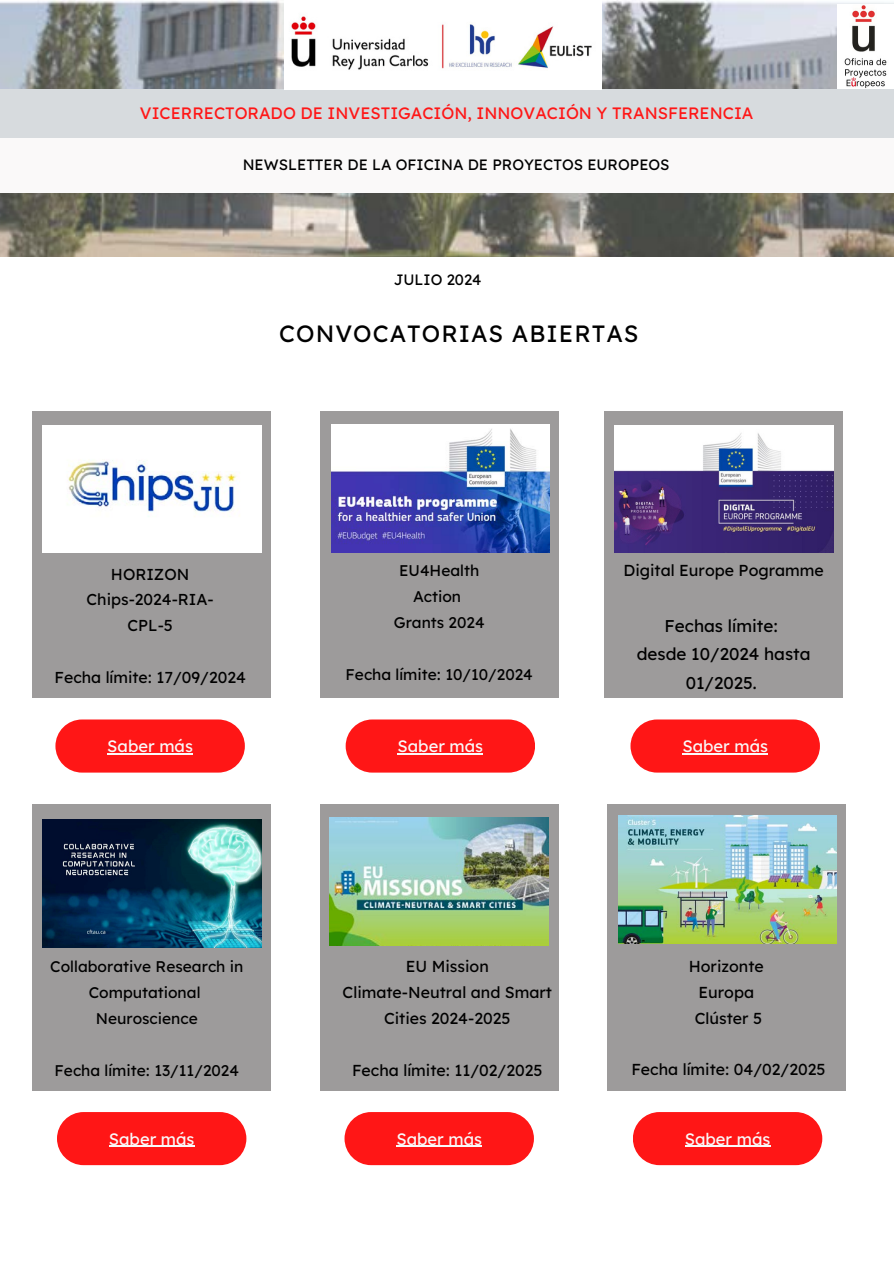
<style>
.page{position:relative;width:894px;height:1264px;background:#fff}
.page>*{position:absolute;margin:0;border:0;box-sizing:border-box;transform-origin:0 0}
.t1{font:23.55px "Lexend Deca";letter-spacing:.045em;color:#000}
.t2{font:17.1px/28.2px "Lexend Deca";color:#000;text-align:center}
.t3{font:16.5px "Lexend Deca";color:#ff1616}
.t4{font:16.5px "Lexend Deca";color:#faf9f9}
.t5{font:15.9px/25.8px "Lexend Deca";color:#000;text-align:center}
.t6{font:15.45px/25.8px "Lexend Deca";color:#000;text-align:center}
.t7{font:15px "Lexend Deca";color:#000}
</style>
<div class="page">
<img style="left:0;top:0;width:893px;height:256px">
<div style="left:0;top:128px;width:893px;height:64px;background:#faf9f9"></div>
<div style="left:0;top:89px;width:893px;height:48px;background:#d7dbde"></div>
<img style="left:284px;top:0;width:317px;height:90px">
<img style="left:836px;top:4px;width:57px;height:85px">
<div style="left:33px;top:411px;width:238px;height:286px;background:#9d9b9b"></div>
<div style="left:55px;top:719px;width:190px;height:53px;background:#ff1616;border-radius:27px"></div>
<hr style="left:107px;top:753px;width:86px;height:1px;background:#faf9f9">
<img style="left:42px;top:425px;width:219px;height:128px">
<div style="left:345px;top:719px;width:190px;height:53px;background:#ff1616;border-radius:27px"></div>
<hr style="left:397px;top:753px;width:86px;height:1px;background:#faf9f9">
<div style="left:320px;top:411px;width:238px;height:286px;background:#9d9b9b"></div>
<img style="left:331px;top:424px;width:218px;height:128px">
<div style="left:607px;top:804px;width:238px;height:286px;background:#9d9b9b"></div>
<div style="left:632px;top:1112px;width:190px;height:53px;background:#ff1616;border-radius:27px"></div>
<hr style="left:684px;top:1145px;width:86px;height:1px;background:#faf9f9">
<img style="left:618px;top:815px;width:218px;height:128px">
<div style="left:630px;top:719px;width:189px;height:53px;background:#ff1616;border-radius:27px"></div>
<hr style="left:682px;top:753px;width:85px;height:1px;background:#faf9f9">
<div style="left:604px;top:411px;width:238px;height:286px;background:#9d9b9b"></div>
<img style="left:614px;top:425px;width:218px;height:128px">
<div style="left:344px;top:1112px;width:190px;height:53px;background:#ff1616;border-radius:27px"></div>
<hr style="left:396px;top:1145px;width:86px;height:1px;background:#faf9f9">
<div style="left:320px;top:804px;width:238px;height:286px;background:#9d9b9b"></div>
<img style="left:330px;top:817px;width:218px;height:128px">
<div style="left:33px;top:804px;width:238px;height:286px;background:#9d9b9b"></div>
<img style="left:42px;top:819px;width:219px;height:128px">
<div style="left:57px;top:1112px;width:189px;height:53px;background:#ff1616;border-radius:27px"></div>
<hr style="left:109px;top:1145px;width:85px;height:1px;background:#faf9f9">
<p class="t3" style="left:140px;top:103px;width:615px">VICERRECTORADO DE INVESTIGACIÓN, INNOVACIÓN Y TRANSFERENCIA</p>
<p class="t7" style="left:243px;top:155px;width:428px">NEWSLETTER DE LA OFICINA DE PROYECTOS EUROPEOS</p>
<h3 class="t7" style="left:394px;top:270px;width:89px">JULIO 2024</h3>
<h3 class="t1" style="left:279px;top:318px;width:361px">CONVOCATORIAS ABIERTAS</h3>
<h3 class="t5" style="left:86px;top:560px;width:129px">HORIZON<br>Chips-2024-RIA-<br>CPL-5</h3>
<h3 class="t5" style="left:54px;top:664px;width:193px">Fecha límite: 17/09/2024</h3>
<h3 class="t6" style="left:394px;top:557px;width:92px">EU4Health<br>Action<br>Grants 2024</h3>
<h3 class="t6" style="left:345px;top:661px;width:189px">Fecha límite: 10/10/2024</h3>
<h3 class="t5" style="left:623px;top:557px;width:202px">Digital Europe Pogramme</h3>
<h3 class="t2" style="left:636px;top:612px;width:175px">Fechas límite:<br>desde 10/2024 hasta<br>01/2025.</h3>
<p class="t4" style="left:107px;top:735px;width:87px">Saber más</p>
<h1 class="t4" style="left:397px;top:735px;width:87px">Saber más</h1>
<h3 class="t4" style="left:682px;top:735px;width:87px">Saber más</h3>
<h3 class="t6" style="left:50px;top:953px;width:194px">Collaborative Research in<br>Computational<br>Neuroscience</h3>
<h3 class="t6" style="left:55px;top:1056px;width:186px">Fecha límite: 13/11/2024</h3>
<h3 class="t5" style="left:342px;top:953px;width:211px">EU Mission<br>Climate-Neutral and Smart<br>Cities 2024-2025</h3>
<h3 class="t5" style="left:352px;top:1056px;width:192px">Fecha límite: 11/02/2025</h3>
<h3 class="t4" style="left:109px;top:1128px;width:87px">Saber más</h3>
<h3 class="t4" style="left:396px;top:1128px;width:87px">Saber más</h3>
<h3 class="t5" style="left:688px;top:953px;width:77px">Horizonte<br>Europa<br>Clúster 5</h3>
<h3 class="t5" style="left:631px;top:1056px;width:196px">Fecha límite: 04/02/2025</h3>
<h3 class="t4" style="left:684px;top:1128px;width:87px">Saber más</h3>
</div>
